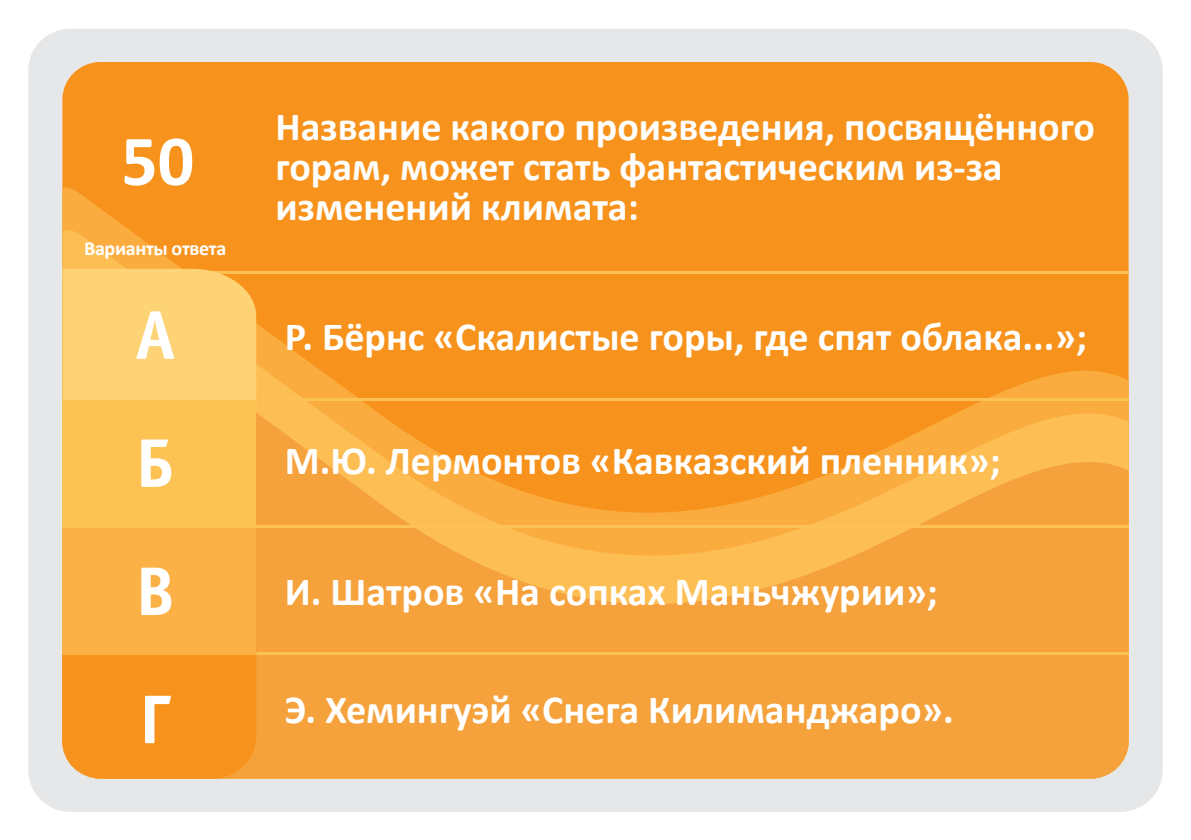
<style>
.page{position:relative;width:1191px;height:840px;background:#fff}
.page>*{position:absolute;margin:0;border:0;box-sizing:border-box;transform-origin:0 0}
.заголовки_в_тексте{font:700 72px "Calibri";color:#fff}
.t1{font:700 69.2px "Officina Sans CTT";color:#fff}
.t2{font:700 69.2px "Officina Sans C";color:#fff}
.заголовки_в_тексте-2{font:700 40px/40px "Calibri";color:#fff}
.t3{font:700 20px "Calibri";letter-spacing:-.015em;color:#fff}
</style>
<div class="page">
<div style="left:28px;top:29px;width:1134px;height:781px;background:#e6e7e9;border-radius:42px"></div>
<div style="left:62px;top:62px;width:1066px;height:716px;background:#f7931d;border-radius:38px"></div>
<svg style="left:62px;top:229px;width:1066px;height:45px"></svg>
<svg style="left:256px;top:313px;width:872px;height:465px;fill:#f5a13c"></svg>
<hr style="left:185px;top:271px;width:943px;height:2px;background:#fdc254">
<hr style="left:256px;top:397px;width:872px;height:3px;background:#fdc254">
<hr style="left:256px;top:524px;width:872px;height:3px;background:#fdc254">
<hr style="left:256px;top:651px;width:872px;height:3px;background:#fdc254">
<svg style="left:62px;top:654px;width:194px;height:124px"></svg>
<div style="left:62px;top:527px;width:194px;height:127px;background:#fbb146"></div>
<div style="left:62px;top:269px;width:194px;height:131px;background:#fed376"></div>
<div style="left:62px;top:400px;width:194px;height:127px;background:#fdc254"></div>
<p class="заголовки_в_тексте" style="left:121px;top:110px;width:75px">50</p>
<p class="t3" style="left:84px;top:234px;width:144px">Варианты ответа</p>
<h2 class="t1" style="left:135px;top:296px;width:42px">A</h2>
<h2 class="t2" style="left:135px;top:424px;width:42px">Б</h2>
<h2 class="t1" style="left:135px;top:552px;width:42px">B</h2>
<h2 class="t2" style="left:139px;top:680px;width:34px">Г</h2>
<p class="заголовки_в_тексте-2" style="left:276px;top:106px;width:821px">Название какого произведения, посвящённого горам, может стать фантастическим из-за изменений климата:</p>
<p class="заголовки_в_тексте-2" style="left:285px;top:316px;width:804px">Р. Бёрнс «Скалистые горы, где спят облака...»;</p>
<p class="заголовки_в_тексте-2" style="left:285px;top:439px;width:717px">М.Ю. Лермонтов «Кавказский пленник»;</p>
<p class="заголовки_в_тексте-2" style="left:285px;top:570px;width:655px">И. Шатров «На сопках Маньчжурии»;</p>
<p class="заголовки_в_тексте-2" style="left:285px;top:689px;width:670px">Э. Хемингуэй «Снега Килиманджаро».</p>
</div>
